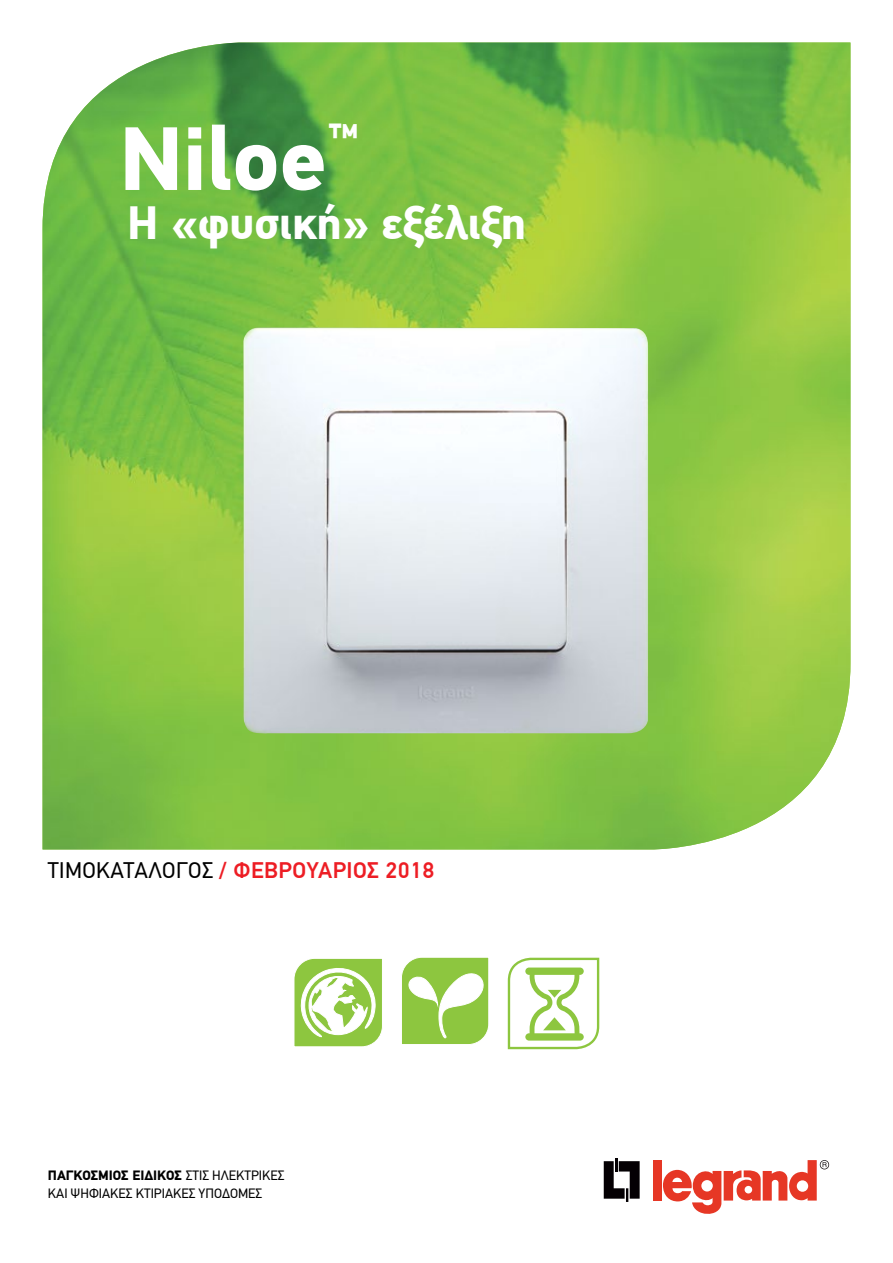
<style>
.page{position:relative;width:893px;height:1263px;background:#fff}
.page>*{position:absolute;margin:0;border:0;box-sizing:border-box;transform-origin:0 0}
.t1{font:700 90px "PF Din Text Pro";color:#fff}
.t2{font:700 46.5px "PF Din Text Pro";letter-spacing:-.01em;color:#fff}
.t3{font:700 34.8px "PF Din Text Pro";color:#fff}
.t4{font:500 22.5px "PF Din Text Pro";letter-spacing:.02em;color:#ed1d24}
.t5{font:13.5px/18px "PF Din Text Pro";color:#000}
.s1{font-weight:400;color:#000}
.s2{font-weight:700}
</style>
<div class="page">
<svg style="left:401px;top:957px;width:88px;height:88px"></svg>
<svg style="left:294px;top:958px;width:89px;height:89px"></svg>
<svg style="left:507px;top:957px;width:93px;height:93px"></svg>
<img style="left:43px;top:43px;width:807px;height:806px">
<svg style="left:604px;top:1158px;width:36px;height:44px"></svg>
<div style="left:653px;top:1160px;width:8px;height:40px;background:#e63725"></div>
<svg style="left:663px;top:1160px;width:166px;height:54px"></svg>
<img style="left:243px;top:327px;width:405px;height:408px">
<h1 class="t1" style="left:119px;top:104px;width:210px">Niloe</h1>
<h3 class="t3" style="left:328px;top:114px;width:33px">™</h3>
<h2 class="t2" style="left:127px;top:194px;width:401px">Η «φυσική» εξέλιξη</h2>
<h3 class="t4" style="left:48px;top:857px;width:388px"><span class="s1">ΤΙΜΟΚΑΤΑΛΟΓΟΣ</span> / ΦΕΒΡΟΥΑΡΙΟΣ 2018</h3>
<p class="t5" style="left:48px;top:1166px;width:238px"><span class="s2">ΠΑΓΚΟΣΜΙΟΣ ΕΙΔΙΚΟΣ</span> ΣΤΙΣ ΗΛΕΚΤΡΙΚΕΣ<br>ΚΑΙ ΨΗΦΙΑΚΕΣ ΚΤΙΡΙΑΚΕΣ ΥΠΟΔΟΜΕΣ</p>
</div>
